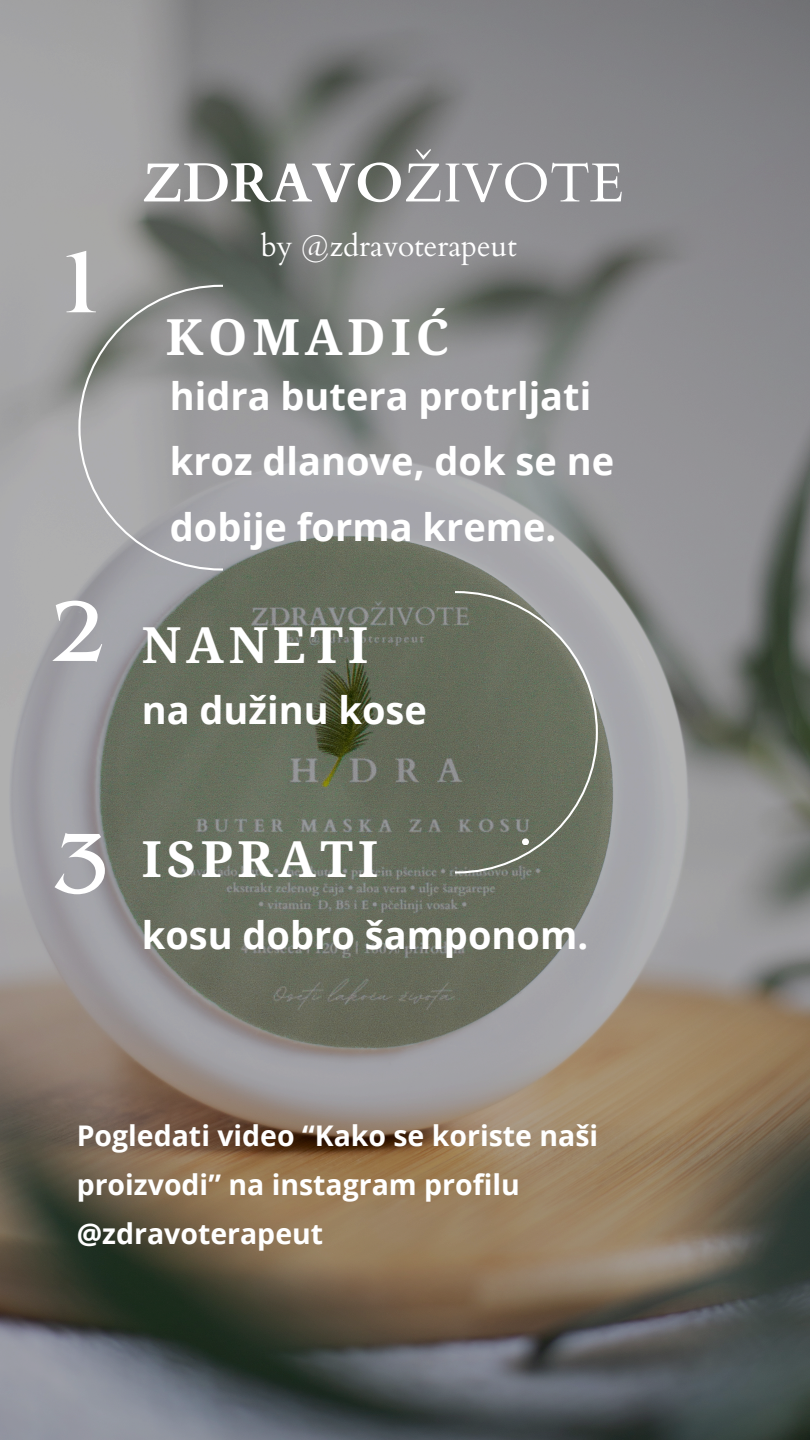
<style>
.page{position:relative;width:810px;height:1440px;background:#fff}
.page>*{position:absolute;margin:0;border:0;box-sizing:border-box;transform-origin:0 0}
.t1{font:89.9px "Benguiat Pro ITC";color:#fff}
.t2{font:700 55px "Cardo";color:#fff}
.t3{font:700 50px "Noto Serif Ethiopic";letter-spacing:.1em;color:#fff}
.t4{font:700 38px/65.2px "Open Sans";color:#fff}
.t5{font:30px "Cardo";color:#fff}
.t6{font:700 28.5px/48.9px "Open Sans";color:#fff}
.s1{font-weight:400}
</style>
<div class="page">
<img style="left:0;top:0;width:810px;height:1440px">
<svg style="left:456px;top:591px;width:142px;height:283px;background:#717768"></svg>
<svg style="left:78px;top:285px;width:144px;height:286px;background:#9e9e9f"></svg>
<div style="left:522px;top:838px;width:7px;height:7px;background:#fff;border-radius:50%"></div>
<p class="t1" style="left:52px;top:251px;width:59px">1</p>
<p class="t1" style="left:50px;top:599px;width:59px">2</p>
<h1 class="t2" style="left:142px;top:147px;width:484px">ZDRAVO<span class="s1">ŽIVOTE</span></h1>
<h3 class="t5" style="left:261px;top:227px;width:258px">by @zdravoterapeut</h3>
<p class="t3" style="left:166px;top:302px;width:285px">KOMADIĆ</p>
<p class="t4" style="left:170px;top:363px;width:446px">hidra butera protrljati kroz dlanove, dok se ne dobije forma kreme.</p>
<p class="t3" style="left:142px;top:609px;width:228px">NANETI</p>
<p class="t4" style="left:142px;top:677px;width:287px">na dužinu kose</p>
<h2 class="t1" style="left:52px;top:832px;width:59px">3</h2>
<h1 class="t3" style="left:142px;top:824px;width:238px">ISPRATI</h1>
<h3 class="t4" style="left:142px;top:902px;width:448px">kosu dobro šamponom.</h3>
<p class="t6" style="left:77px;top:1111px;width:523px">Pogledati video “Kako se koriste naši proizvodi” na instagram profilu @zdravoterapeut</p>
</div>
